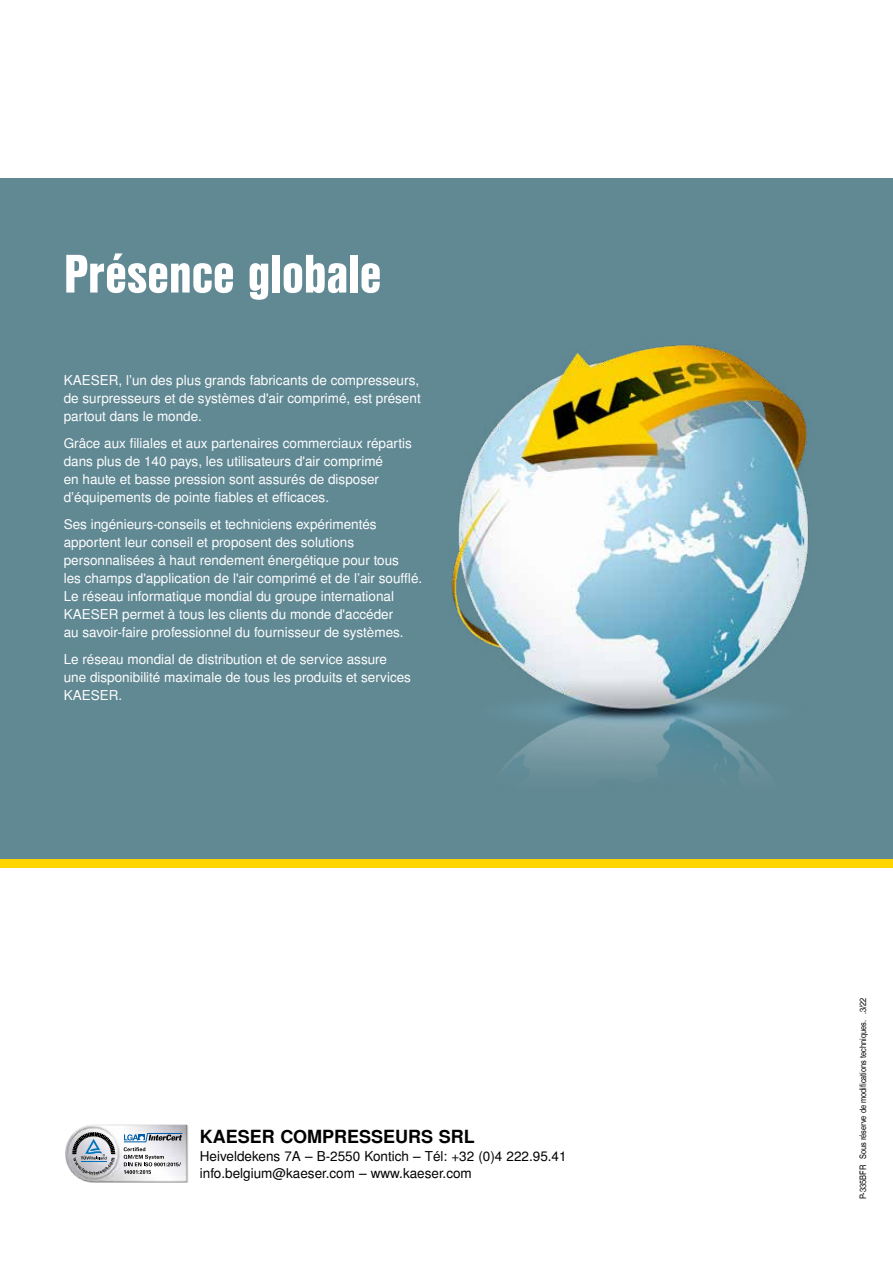
<style>
.page{position:relative;width:893px;height:1263px;background:#fff}
.page>*{position:absolute;margin:0;border:0;box-sizing:border-box;transform-origin:0 0}
.t1{font:52.5px "Nimbus San L Bla Con";color:#fff}
.t2{font:700 18px "Nimbus San L";color:#000}
.t3{font:13.5px/18px "Nimbus San L";color:#fff}
.t4{font:13.5px/16.2px "Nimbus San L";color:#000}
.t5{font:9px "Nimbus San L Reg Con";color:#000}
.s1{font-style:inherit}
</style>
<div class="page">
<div style="left:0;top:179px;width:893px;height:680px;background:#618994"></div>
<img style="left:451px;top:344px;width:358px;height:427px">
<div style="left:0;top:859px;width:893px;height:8px;background:#ffd500"></div>
<img style="left:65px;top:1124px;width:124px;height:59px">
<img style="left:73px;top:1175px;width:42px;height:1px">
<img style="left:115px;top:1132px;width:1px;height:22px">
<img style="left:72px;top:1156px;width:43px;height:19px">
<img style="left:72px;top:1132px;width:1px;height:22px">
<svg style="left:73px;top:1132px;width:42px;height:42px;background:#9fa6ae"></svg>
<svg style="left:124px;top:1133px;width:58px;height:41px"></svg>
<h1 class="t1" style="left:64px;top:234px;width:319px">Présence globale</h1>
<p class="t3" style="left:64px;top:372px;width:358px;text-align:justify">KAESER, l’un des plus grands fabricants de compresseurs, de surpresseurs et de systèmes d'air comprimé, est présent partout dans le monde.</p>
<p class="t3" style="left:64px;top:435px;width:350px">Grâce aux filiales et aux partenaires commerciaux répartis dans plus de 140 pays, les utilisateurs d'air comprimé<br>en haute et basse pression sont assurés de disposer d’équipements de pointe fiables et efficaces.</p>
<p class="t3" style="left:64px;top:516px;width:360px">Ses ingénieurs-conseils et techniciens expérimentés apportent leur conseil et proposent des solutions personnalisées à haut rendement énergétique pour tous<br>les champs d'application de l'air comprimé et de l’air soufflé.<br>Le réseau informatique mondial du groupe international KAESER permet à tous les clients du monde d'accéder<br>au savoir-faire professionnel du fournisseur de systèmes.</p>
<p class="t3" style="left:64px;top:651px;width:349px">Le réseau mondial de distribution et de service assure une disponibilité maximale de tous les produits et services<br>KAESER.</p>
<h2 class="t2" style="left:200px;top:1126px;width:276px">KAESER COMPRESSEURS SRL</h2>
<p class="t4" style="left:200px;top:1149px;width:368px"><span class="s1">H</span>eiveldekens 7A – B-2550 Kontich – Tél: +32 (0)4 222.95.41 info.belgium@kaeser.com – www.kaeser.com</p>
<p class="t5" style="left:857px;top:1199px;width:203px;rotate:-90deg">P-335BFR Sous réserve de modifications techniques. .3/22</p>
</div>
